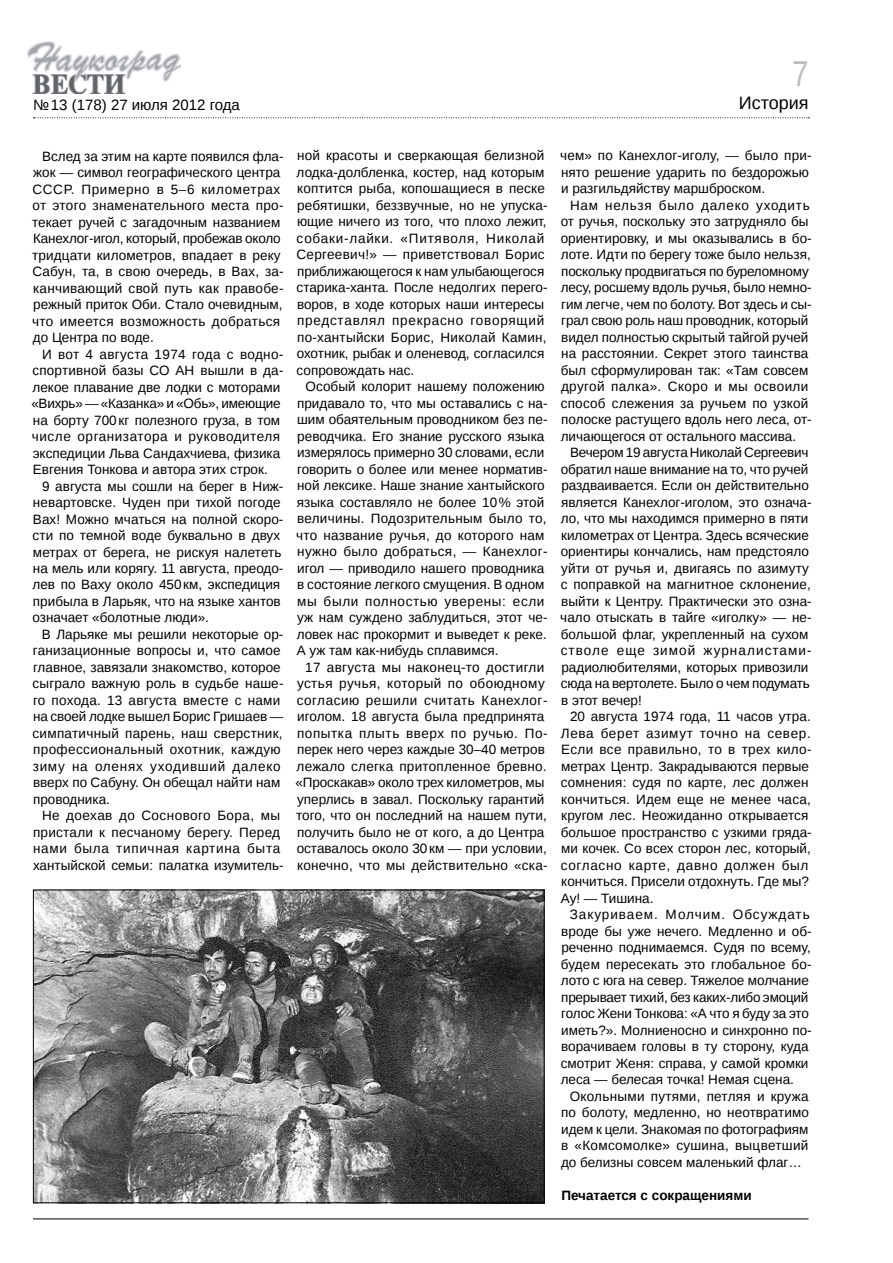
<style>
.page{position:relative;width:893px;height:1263px;background:#fff}
.page>*{position:absolute;margin:0;border:0;box-sizing:border-box;transform-origin:0 0}
.t1{font:36px "Liberation Sans Narrow";color:#b9bcc1}
.t2{font:18px "Liberation Sans";color:#000}
.t3{font:15px "Liberation Sans";color:#000}
.t4{font:13.5px/16.5px "Liberation Sans";color:#000}
.t5{font:13.5px/16.5px "Liberation Sans";letter-spacing:.02em;color:#000;text-align:center}
.t6{font:700 13.5px "Liberation Sans";color:#000}
</style>
<div class="page">
<hr style="left:33px;top:1218px;width:775px;height:1px;background:#000">
<img style="left:28px;top:42px;width:153px;height:51px">
<svg style="left:33px;top:117px;width:776px;height:1px"></svg>
<img style="left:35px;top:891px;width:508px;height:310px">
<div style="left:33px;top:889px;width:512px;height:314px;border:1px solid #000"></div>
<p class="t3" style="left:33px;top:96px;width:208px">№ 13 (178) 27 июля 2012 года</p>
<h1 class="t1" style="left:792px;top:53px;width:18px">7</h1>
<h2 class="t2" style="left:739px;top:93px;width:71px">История</h2>
<p class="t4" style="left:32px;top:148px;width:253px;text-indent:10px">Вслед за этим на карте появился фла&shy;жок — символ географического центра СССР. Примерно в 5–6 километрах от этого знаменательного места про&shy;текает ручей с загадочным названием Канехлог-игол, который, пробежав около тридцати километров, впадает в реку Сабун, та, в свою очередь, в Вах, за&shy;канчивающий свой путь как правобе&shy;режный приток Оби. Стало очевидным, что имеется возможность добраться до Центра по воде.</p>
<p class="t4" style="left:31px;top:346px;width:254px;text-indent:11px">И вот 4 августа 1974 года с водно&shy;спортивной базы СО АН вышли в да&shy;лекое плавание две лодки с моторами «Вихрь» — «Казанка» и «Обь», имеющие на борту 700 кг полезного груза, в том числе организатора и руководителя экспедиции Льва Сандахчиева, физика Евгения Тонкова и автора этих строк.</p>
<p class="t4" style="left:33px;top:478px;width:252px;text-indent:10px">9 августа мы сошли на берег в Ниж&shy;невартовске. Чуден при тихой погоде Вах! Можно мчаться на полной скоро&shy;сти по темной воде буквально в двух метрах от берега, не рискуя налететь на мель или корягу. 11 августа, преодо&shy;лев по Ваху около 450 км, экспедиция прибыла в Ларьяк, что на языке хантов означает «болотные люди».</p>
<p class="t4" style="left:33px;top:627px;width:252px;text-indent:9px">В Ларьяке мы решили некоторые ор&shy;ганизационные вопросы и, что самое главное, завязали знакомство, которое сыграло важную роль в судьбе наше&shy;го похода. 13 августа вместе с нами на своей лодке вышел Борис Гришаев — симпатичный парень, наш сверстник, профессиональный охотник, каждую зиму на оленях уходивший далеко вверх по Сабуну. Он обещал найти нам проводника.</p>
<p class="t5" style="left:33px;top:808px;width:252px">Не доехав до Соснового Бора, мы пристали к песчаному берегу. Перед нами была типичная картина быта хантыйской семьи: палатка изумитель-</p>
<p class="t4" style="left:297px;top:148px;width:253px">ной красоты и сверкающая белизной лодка-долбленка, костер, над которым коптится рыба, копошащиеся в песке ребятишки, беззвучные, но не упуска&shy;ющие ничего из того, что плохо лежит, собаки-лайки. «Питяволя, Николай Сергеевич!» — приветствовал Борис приближающегося к нам улыбающегося старика‑ханта. После недолгих перего&shy;воров, в ходе которых наши интересы представлял прекрасно говорящий по‑хантыйски Борис, Николай Камин, охотник, рыбак и оленевод, согласился сопровождать нас.</p>
<p class="t4" style="left:296px;top:379px;width:253px;text-indent:9px">Особый колорит нашему положению придавало то, что мы оставались с на&shy;шим обаятельным проводником без пе&shy;реводчика. Его знание русского языка измерялось примерно 30 словами, если говорить о более или менее норматив&shy;ной лексике. Наше знание хантыйского языка составляло не более 10 % этой величины. Подозрительным было то, что название ручья, до которого нам нужно было добраться, — Канехлог&shy;игол — приводило нашего проводника в состояние легкого смущения. В одном мы были полностью уверены: если уж нам суждено заблудиться, этот че&shy;ловек нас прокормит и выведет к реке.<br>А уж там как-нибудь сплавимся.</p>
<p class="t4" style="left:295px;top:659px;width:254px;text-align:center">17 августа мы наконец-то достигли устья ручья, который по обоюдному согласию решили считать Канехлог&shy;иголом. 18 августа была предпринята попытка плыть вверх по ручью. По&shy;перек него через каждые 30–40 метров лежало слегка притопленное бревно. «Проскакав» около трех километров, мы уперлись в завал. Поскольку гарантий того, что он последний на нашем пути, получить было не от кого, а до Центра оставалось около 30 км — при условии, конечно, что мы действительно «ска-</p>
<p class="t4" style="left:560px;top:148px;width:253px">чем» по Канехлог-иголу, — было при&shy;нято решение ударить по бездорожью и разгильдяйству маршброском.</p>
<p class="t4" style="left:561px;top:197px;width:252px;text-indent:9px">Нам нельзя было далеко уходить от ручья, поскольку это затрудняло бы ориентировку, и мы оказывались в бо&shy;лоте. Идти по берегу тоже было нельзя, поскольку продвигаться по буреломному лесу, росшему вдоль ручья, было немно&shy;гим легче, чем по болоту. Вот здесь и сы&shy;грал свою роль наш проводник, который видел полностью скрытый тайгой ручей на расстоянии. Секрет этого таинства был сформулирован так: «Там совсем другой палка». Скоро и мы освоили способ слежения за ручьем по узкой полоске растущего вдоль него леса, от&shy;личающегося от остального массива.</p>
<p class="t4" style="left:560px;top:445px;width:253px;text-indent:10px">Вечером 19 августа Николай Сергеевич обратил наше внимание на то, что ручей раздваивается. Если он действительно является Канехлог-иголом, это означа&shy;ло, что мы находимся примерно в пяти километрах от Центра. Здесь всяческие ориентиры кончались, нам предстояло уйти от ручья и, двигаясь по азимуту с поправкой на магнитное склонение, выйти к Центру. Практически это озна&shy;чало отыскать в тайге «иголку» — не&shy;большой флаг, укрепленный на сухом стволе еще зимой журналистами&shy;радиолюбителями, которых привозили сюда на вертолете. Было о чем подумать в этот вечер!</p>
<p class="t4" style="left:561px;top:709px;width:252px;text-indent:9px">20 августа 1974 года, 11 часов утра.<br>Лева берет азимут точно на север.<br>Если все правильно, то в трех кило&shy;метрах Центр. Закрадываются первые сомнения: судя по карте, лес должен кончиться. Идем еще не менее часа, кругом лес. Неожиданно открывается большое пространство с узкими гряда&shy;ми кочек. Со всех сторон лес, который, согласно карте, давно должен был кончиться. Присели отдохнуть. Где мы?<br>Ау! — Тишина.</p>
<p class="t4" style="left:561px;top:907px;width:252px;text-indent:9px">Закуриваем. Молчим. Обсуждать вроде бы уже нечего. Медленно и об&shy;реченно поднимаемся. Судя по всему, будем пересекать это глобальное бо&shy;лото с юга на север. Тяжелое молчание прерывает тихий, без каких-либо эмоций голос Жени Тонкова: «А что я буду за это иметь?». Молниеносно и синхронно по&shy;ворачиваем головы в ту сторону, куда смотрит Женя: справа, у самой кромки леса — белесая точка! Немая сцена.</p>
<p class="t4" style="left:561px;top:1088px;width:249px;text-align:justify;text-indent:9px">Окольными путями, петляя и кружа по болоту, медленно, но неотвратимо идем к цели. Знакомая по фотографиям в «Комсомолке» сушина, выцветший до белизны совсем маленький флаг…</p>
<p class="t6" style="left:561px;top:1186px;width:192px">Печатается с сокращениями</p>
</div>
